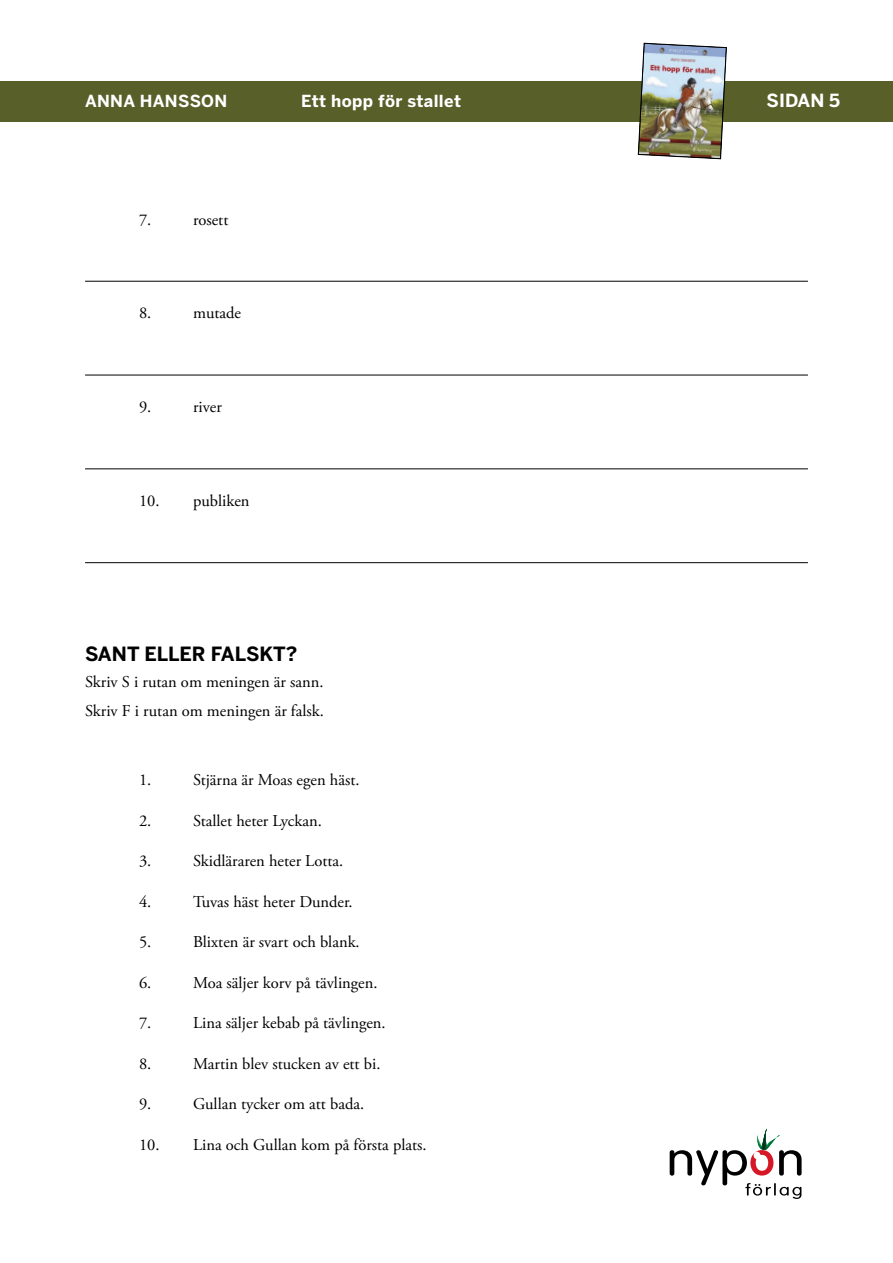
<style>
.page{position:relative;width:893px;height:1263px;background:#fff}
.page>*{position:absolute;margin:0;border:0;box-sizing:border-box;transform-origin:0 0}
.t1{font:700 19.5px "Benton Sans";color:#000}
.t2{font:700 18px "Benton Sans";color:#fff}
.t3{font:16.5px/28.8px "Adobe Garamond Pro";color:#000}
.t4{font:700 16.5px "Benton Sans";letter-spacing:.02em;color:#fff}
</style>
<div class="page">
<div style="left:0;top:81px;width:893px;height:40px;background:#585f29"></div>
<svg style="left:670px;top:1128px;width:132px;height:71px"></svg>
<img style="left:638px;top:43px;width:89px;height:116px">
<hr style="left:85px;top:281px;width:723px;height:1px;background:#000">
<hr style="left:85px;top:375px;width:723px;height:1px;background:#000">
<hr style="left:85px;top:468px;width:723px;height:1px;background:#000">
<hr style="left:85px;top:562px;width:723px;height:1px;background:#000">
<p class="t4" style="left:85px;top:91px;width:144px">ANNA HANSSON</p>
<p class="t4" style="left:301px;top:91px;width:161px">Ett hopp för stallet</p>
<p class="t2" style="left:767px;top:90px;width:75px">SIDAN 5</p>
<p class="t3" style="left:139px;top:206px;width:14px">7.</p>
<p class="t3" style="left:193px;top:206px;width:37px">rosett</p>
<p class="t3" style="left:139px;top:299px;width:14px">8.</p>
<p class="t3" style="left:193px;top:299px;width:50px">mutade</p>
<p class="t3" style="left:139px;top:393px;width:14px">9.</p>
<p class="t3" style="left:193px;top:393px;width:30px">river</p>
<p class="t3" style="left:139px;top:487px;width:112px">10. publiken</p>
<p class="t1" style="left:85px;top:643px;width:214px">SANT ELLER FALSKT?</p>
<p class="t3" style="left:85px;top:668px;width:240px">Skriv S i rutan om meningen är sann.<br>Skriv F i rutan om meningen är falsk.</p>
<p class="t3" style="left:139px;top:766px;width:14px">1.</p>
<p class="t3" style="left:193px;top:766px;width:168px">Stjärna är Moas egen häst.</p>
<p class="t3" style="left:139px;top:807px;width:14px">2.</p>
<p class="t3" style="left:193px;top:807px;width:130px">Stallet heter Lyckan.</p>
<p class="t3" style="left:139px;top:847px;width:14px">3.</p>
<p class="t3" style="left:193px;top:847px;width:152px">Skidläraren heter Lotta.</p>
<p class="t3" style="left:139px;top:888px;width:14px">4.</p>
<p class="t3" style="left:193px;top:888px;width:161px">Tuvas häst heter Dunder.</p>
<p class="t3" style="left:139px;top:928px;width:14px">5.</p>
<p class="t3" style="left:193px;top:928px;width:168px">Blixten är svart och blank.</p>
<p class="t3" style="left:139px;top:969px;width:14px">6.</p>
<p class="t3" style="left:193px;top:969px;width:186px">Moa säljer korv på tävlingen.</p>
<p class="t3" style="left:139px;top:1009px;width:14px">7.</p>
<p class="t3" style="left:193px;top:1009px;width:194px">Lina säljer kebab på tävlingen.</p>
<p class="t3" style="left:139px;top:1050px;width:14px">8.</p>
<p class="t3" style="left:193px;top:1050px;width:189px">Martin blev stucken av ett bi.</p>
<p class="t3" style="left:139px;top:1090px;width:14px">9.</p>
<p class="t3" style="left:193px;top:1090px;width:173px">Gullan tycker om att bada.</p>
<p class="t3" style="left:139px;top:1131px;width:289px">10. Lina och Gullan kom på första plats.</p>
</div>
